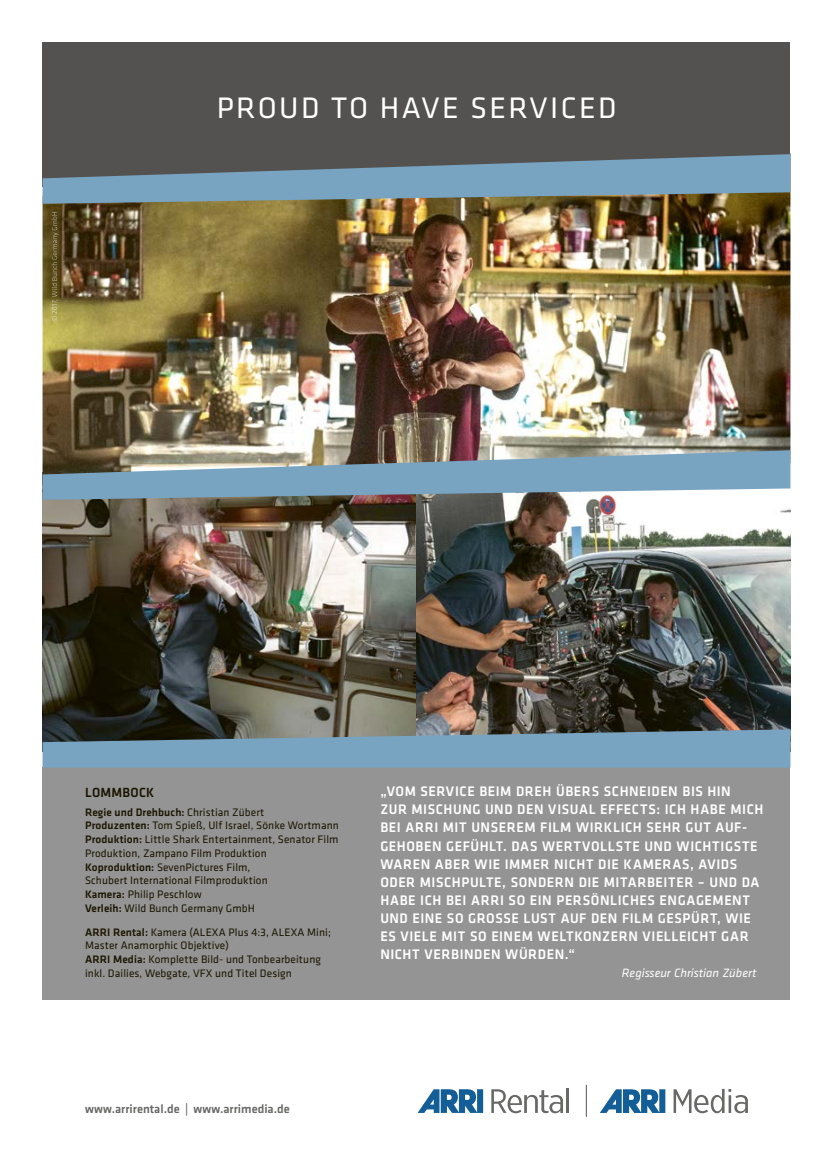
<style>
.page{position:relative;width:833px;height:1170px;background:#fff}
.page>*{position:absolute;margin:0;border:0;box-sizing:border-box;transform-origin:0 0}
.t1{font:30.75px "Klavika";letter-spacing:.08em;color:#fff}
.t2{font:500 14.38px/18.1px "Klavika";letter-spacing:.04em;color:#fff;scale:.96 1}
.t3{font:500 13.75px "Klavika";letter-spacing:.02em;color:#1b1400;scale:.96 1}
.t4{font:500 12.5px "Klavika";color:#686967}
.t5{font:italic 12.5px "Klavika";letter-spacing:-.005em;color:#fff}
.t6{font:11.25px/13.8px "Klavika";letter-spacing:.01em;color:#1b1400}
.s1{font-weight:500}
</style>
<div class="page">
<img style="left:43px;top:500px;width:373px;height:229px">
<img style="left:416px;top:500px;width:374px;height:229px">
<img style="left:43px;top:204px;width:747px;height:246px">
<div style="left:43px;top:767px;width:747px;height:232px;background:#939493"></div>
<svg style="left:600px;top:1089px;width:65px;height:23px"></svg>
<svg style="left:673px;top:1088px;width:75px;height:25px"></svg>
<svg style="left:491px;top:1089px;width:72px;height:24px"></svg>
<hr style="left:566px;top:1088px;width:3px;height:24px;background:#686967">
<svg style="left:418px;top:1089px;width:65px;height:23px"></svg>
<hr style="left:586px;top:1084px;width:1px;height:32px;background:#535250">
<div style="left:43px;top:43px;width:747px;height:144px;background:#535250"></div>
<svg style="left:43px;top:154px;width:747px;height:50px"></svg>
<svg style="left:43px;top:729px;width:747px;height:38px;background:#6f93aa"></svg>
<svg style="left:43px;top:450px;width:747px;height:50px;background:#869eab"></svg>
<img style="left:52px;top:212px;width:7px;height:109px">
<h1 class="t1" style="left:217px;top:88px;width:401px">PROUD TO HAVE SERVICED</h1>
<p class="t3" style="left:85px;top:782px;width:74px">LOMMBOCK</p>
<p class="t6" style="left:85px;top:804px;width:255px"><span class="s1">Regie und Drehbuch:</span> Christian Zübert<br><span class="s1">Produzenten:</span> Tom Spieß, Ulf Israel, Sönke Wortmann <span class="s1">Produktion:</span> Little Shark Entertainment, Senator Film Produktion, Zampano Film Produktion <span class="s1">Koproduktion:</span> SevenPictures Film,<br>Schubert International Filmproduktion<br><span class="s1">Kamera:</span> Philip Peschlow<br><span class="s1">Verleih:</span> Wild Bunch Germany GmbH</p>
<p class="t6" style="left:85px;top:924px;width:247px"><span class="s1">ARRI Rental:</span> Kamera (ALEXA Plus 4:3, ALEXA Mini; Master Anamorphic Objektive)<br><span class="s1">ARRI Media:</span> Komplette Bild- und Tonbearbeitung inkl. Dailies, Webgate, VFX und Titel Design</p>
<p class="t2" style="left:380px;top:781px;width:400px">„VOM SERVICE BEIM DREH ÜBERS SCHNEIDEN BIS HIN<br>ZUR MISCHUNG UND DEN VISUAL EFFECTS: ICH HABE MICH BEI ARRI MIT UNSEREM FILM WIRKLICH SEHR GUT AUF-GEHOBEN GEFÜHLT. DAS WERTVOLLSTE UND WICHTIGSTE WAREN ABER WIE IMMER NICHT DIE KAMERAS, AVIDS ODER MISCHPULTE, SONDERN DIE MITARBEITER – UND DA HABE ICH BEI ARRI SO EIN PERSÖNLICHES ENGAGEMENT UND EINE SO GROSSE LUST AUF DEN FILM GESPÜRT, WIE ES VIELE MIT SO EINEM WELTKONZERN VIELLEICHT GAR NICHT VERBINDEN WÜRDEN.“</p>
<p class="t5" style="left:622px;top:964px;width:136px">Regisseur Christian Zübert</p>
<p class="t4" style="left:85px;top:1100px;width:206px">www.arrirental.de | www.arrimedia.de</p>
</div>
